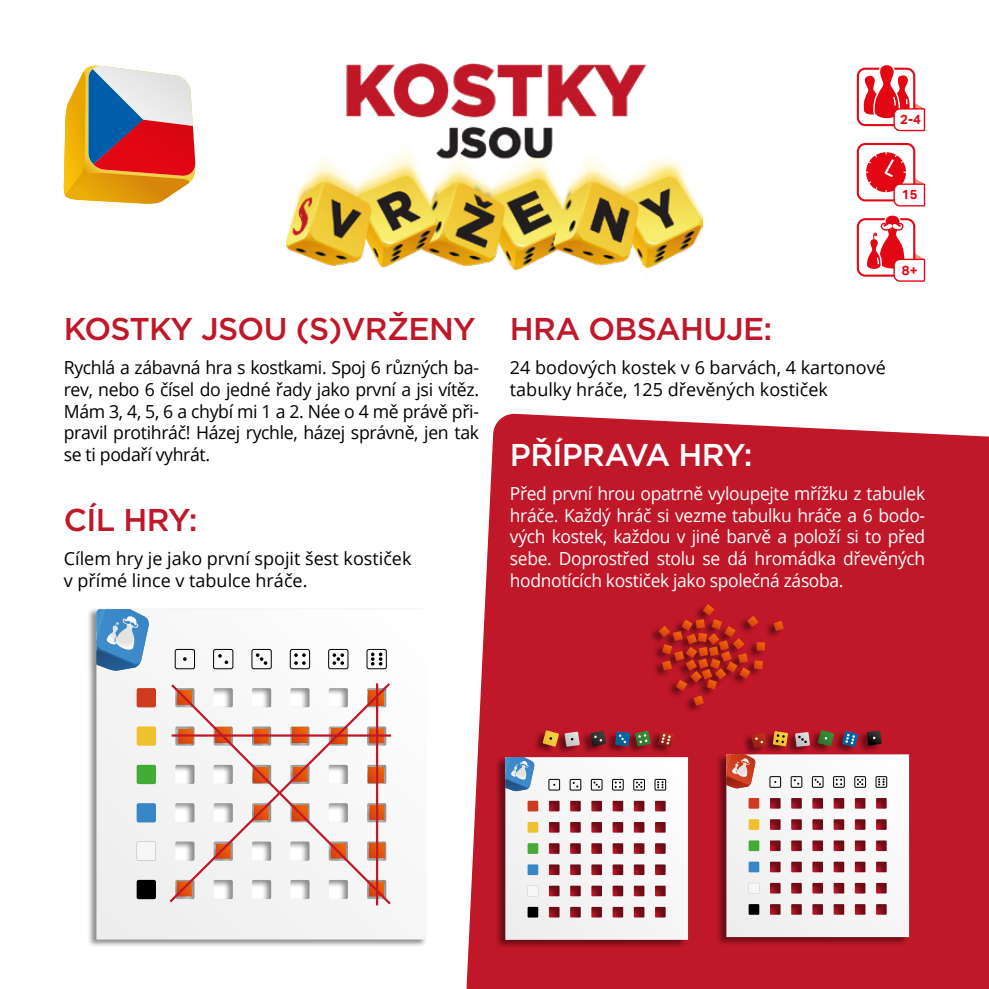
<style>
.page{position:relative;width:989px;height:989px;background:#fff}
.page>*{position:absolute;margin:0;border:0;box-sizing:border-box;transform-origin:0 0}
.t1{font:500 31.5px "Gotham";letter-spacing:-.02em;color:#c01729}
.t2{font:500 31.5px "Gotham";letter-spacing:-.02em;color:#fff}
.t3{font:18px/21.6px "Open Sans";color:#000}
.t4{font:18px/21.6px "Open Sans";letter-spacing:-.02em;color:#fff;text-align:justify}
.t5{font:700 13.28px "Aktiv Grotesk";color:#e30613}
</style>
<div class="page">
<svg style="left:466px;top:413px;width:523px;height:576px;background:#c52b3c"></svg>
<img style="left:286px;top:64px;width:416px;height:207px">
<svg style="left:64px;top:66px;width:132px;height:138px;background:#c58f6f"></svg>
<div style="left:87px;top:608px;width:339px;height:339px;background:#000;opacity:.45"></div>
<div style="left:96px;top:609px;width:330px;height:330px;background:#f6f6f6"></div>
<svg style="left:183px;top:657px;width:4px;height:4px"></svg>
<svg style="left:256px;top:653px;width:11px;height:12px"></svg>
<svg style="left:218px;top:654px;width:10px;height:10px"></svg>
<svg style="left:294px;top:653px;width:12px;height:12px"></svg>
<svg style="left:371px;top:652px;width:11px;height:13px"></svg>
<svg style="left:332px;top:653px;width:12px;height:12px"></svg>
<svg style="left:96px;top:609px;width:53px;height:62px"></svg>
<div style="left:366px;top:649px;width:21px;height:20px;border:1px solid #000;border-radius:2px"></div>
<div style="left:328px;top:649px;width:20px;height:20px;border:1px solid #000;border-radius:2px"></div>
<div style="left:290px;top:649px;width:20px;height:20px;border:1px solid #000;border-radius:2px"></div>
<div style="left:251px;top:649px;width:21px;height:20px;border:1px solid #000;border-radius:2px"></div>
<div style="left:213px;top:649px;width:20px;height:20px;border:1px solid #000;border-radius:2px"></div>
<div style="left:175px;top:649px;width:20px;height:20px;border:1px solid #000;border-radius:2px"></div>
<div style="left:137px;top:688px;width:19px;height:19px;background:#ce3b1e;border-radius:2px"></div>
<div style="left:137px;top:726px;width:19px;height:19px;background:#efc12f;border-radius:2px"></div>
<div style="left:137px;top:764px;width:19px;height:20px;background:#43ab36;border-radius:2px"></div>
<div style="left:137px;top:803px;width:19px;height:19px;background:#3786c7;border-radius:2px"></div>
<svg style="left:137px;top:841px;width:19px;height:19px"></svg>
<div style="left:137px;top:880px;width:19px;height:19px;background:#000;border-radius:2px"></div>
<div style="left:495px;top:603px;width:413px;height:345px;background:#000;opacity:.45"></div>
<svg style="left:505px;top:757px;width:183px;height:182px"></svg>
<div style="left:527px;top:906px;width:11px;height:11px;background:#000"></div>
<svg style="left:726px;top:754px;width:183px;height:183px"></svg>
<div style="left:748px;top:904px;width:11px;height:10px;background:#000"></div>
<svg style="left:773px;top:621px;width:11px;height:10px"></svg>
<svg style="left:658px;top:604px;width:107px;height:101px;background:#b9221f"></svg>
<svg style="left:842px;top:731px;width:16px;height:16px"></svg>
<svg style="left:795px;top:732px;width:15px;height:15px"></svg>
<svg style="left:751px;top:731px;width:37px;height:17px"></svg>
<svg style="left:817px;top:730px;width:17px;height:16px"></svg>
<svg style="left:866px;top:730px;width:15px;height:15px"></svg>
<svg style="left:658px;top:731px;width:16px;height:16px"></svg>
<svg style="left:615px;top:731px;width:36px;height:15px"></svg>
<svg style="left:590px;top:730px;width:16px;height:16px"></svg>
<svg style="left:542px;top:730px;width:38px;height:16px"></svg>
<hr style="left:376px;top:683px;width:2px;height:222px;background:#c01729">
<svg style="left:167px;top:681px;width:225px;height:223px"></svg>
<svg style="left:856px;top:65px;width:69px;height:66px"></svg>
<svg style="left:856px;top:143px;width:69px;height:63px"></svg>
<svg style="left:856px;top:215px;width:69px;height:67px"></svg>
<h1 class="t1" style="left:64px;top:308px;width:413px">KOSTKY JSOU (S)VRŽENY</h1>
<p class="t3" style="left:64px;top:357px;width:417px;text-align:justify">Rychlá a zábavná hra s kostkami. Spoj 6 různých ba&shy;rev, nebo 6 čísel do jedné řady jako první a jsi vítěz.<br>Mám 3, 4, 5, 6 a chybí mi 1 a 2. Née o 4 mě právě při&shy;pravil protihráč! Házej rychle, házej správně, jen tak se ti podaří vyhrát.</p>
<h1 class="t1" style="left:64px;top:499px;width:135px">CÍL HRY:</h1>
<p class="t3" style="left:64px;top:547px;width:349px">Cílem hry je jako první spojit šest kostiček v přímé lince v tabulce hráče.</p>
<p class="t5" style="left:900px;top:112px;width:22px">2-4</p>
<p class="t5" style="left:902px;top:187px;width:17px">15</p>
<p class="t5" style="left:902px;top:262px;width:17px">8+</p>
<h1 class="t1" style="left:510px;top:308px;width:264px">HRA OBSAHUJE:</h1>
<p class="t3" style="left:510px;top:357px;width:377px">24 bodových kostek v 6 barvách, 4 kartonové tabulky hráče, 125 dřevěných kostiček</p>
<h1 class="t2" style="left:510px;top:434px;width:244px">PŘÍPRAVA HRY:</h1>
<p class="t4" style="left:510px;top:482px;width:417px">Před první hrou opatrně vyloupejte mřížku z tabulek hráče. Každý hráč si vezme tabulku hráče a 6 bodo&shy;vých kostek, každou v jiné barvě a položí si to před sebe. Doprostřed stolu se dá hromádka dřevěných hodnotících kostiček jako společná zásoba.</p>
</div>
